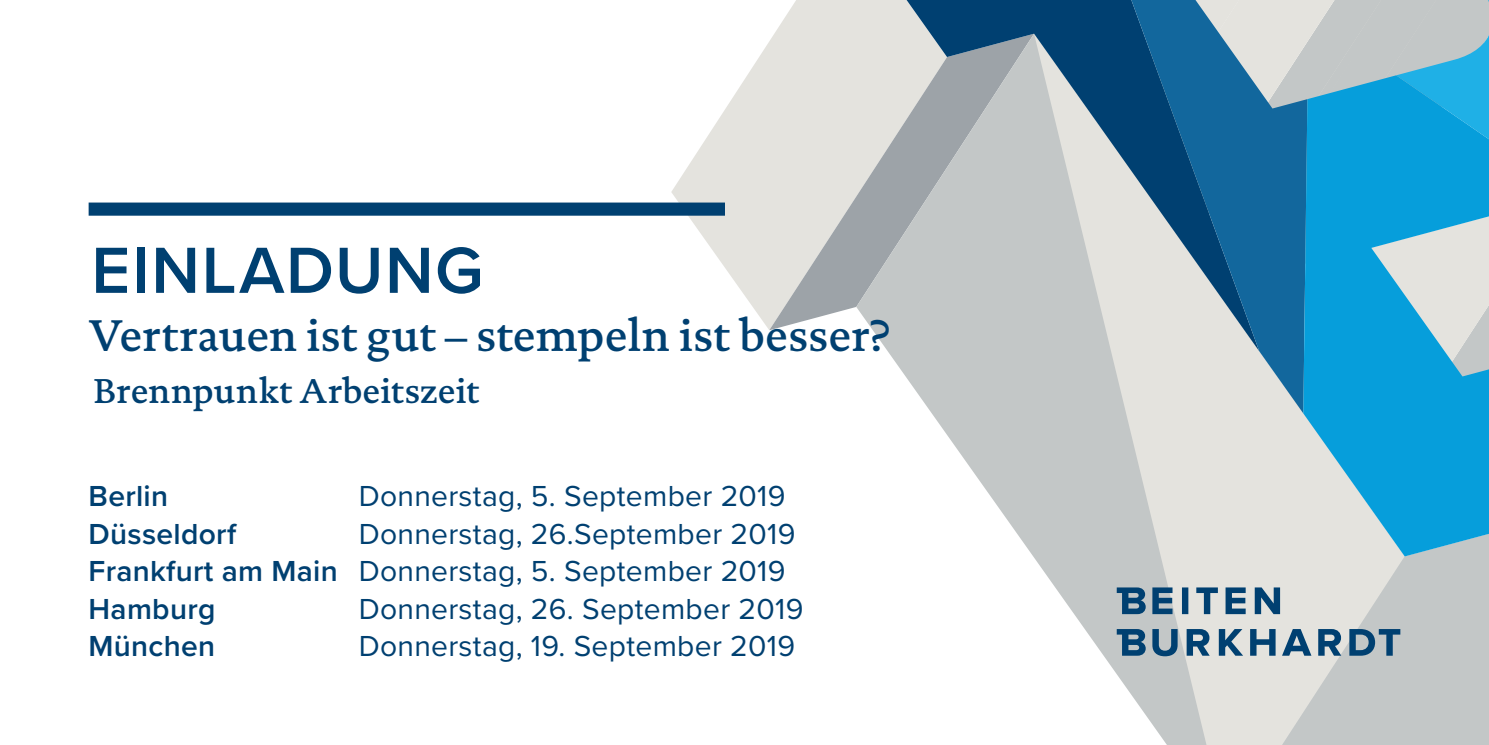
<style>
.page{position:relative;width:1489px;height:745px;background:#fff}
.page>*{position:absolute;margin:0;border:0;box-sizing:border-box;transform-origin:0 0}
.Headline_Proxima{font:600 67.5px "Proxima Nova";letter-spacing:.025em;color:#004071}
.Subline_Documenta{font:500 45px "DTL Documenta TOT";color:#004071}
.Subline_Documenta-2{font:500 35px "DTL Documenta TOT";letter-spacing:.005em;color:#004071}
.Datum_Titel{font:30px "Proxima Nova";letter-spacing:.01em;color:#004071}
.Datum_Titel-2{font:600 30px "Proxima Nova";letter-spacing:.01em;color:#004071}
.s1{font-weight:600}
</style>
<div class="page">
<svg style="left:671px;top:0;width:235px;height:329px"></svg>
<svg style="left:769px;top:34px;width:87px;height:296px;background:#d8d8d5"></svg>
<svg style="left:856px;top:34px;width:178px;height:523px"></svg>
<svg style="left:1034px;top:351px;width:118px;height:373px;fill:#c3c7c7"></svg>
<svg style="left:906px;top:0;width:225px;height:351px;background:#9faeb7"></svg>
<svg style="left:1131px;top:0;width:21px;height:413px;background:#7f9cb0"></svg>
<svg style="left:1152px;top:0;width:336px;height:744px;background:#7ab2cb"></svg>
<svg style="left:1116px;top:587px;width:29px;height:26px"></svg>
<svg style="left:1116px;top:628px;width:29px;height:27px"></svg>
<div style="left:89px;top:202px;width:636px;height:13px;background:#004071"></div>
<p class="Headline_Proxima" style="left:91px;top:220px;width:393px">EINLADUNG</p>
<p class="Subline_Documenta" style="left:89px;top:308px;width:802px">Vertrauen ist gut – stempeln ist besser?</p>
<p class="Subline_Documenta-2" style="left:93px;top:369px;width:387px">Brennpunkt Arbeitszeit</p>
<p class="Datum_Titel-2" style="left:89px;top:473px;width:81px">Berlin</p>
<p class="Datum_Titel" style="left:359px;top:473px;width:428px">Donnerstag, 5. September 2019</p>
<p class="Datum_Titel-2" style="left:89px;top:511px;width:149px">Düsseldorf</p>
<p class="Datum_Titel" style="left:359px;top:511px;width:438px">Donnerstag, 26.September 2019</p>
<p class="Datum_Titel" style="left:89px;top:548px;width:698px"><span class="s1">Frankfurt am Main</span> Donnerstag, 5. September 2019</p>
<p class="Datum_Titel-2" style="left:89px;top:586px;width:128px">Hamburg</p>
<p class="Datum_Titel" style="left:359px;top:586px;width:446px">Donnerstag, 26. September 2019</p>
<p class="Datum_Titel-2" style="left:89px;top:623px;width:128px">München</p>
<p class="Datum_Titel" style="left:359px;top:623px;width:438px">Donnerstag, 19. September 2019</p>
</div>
